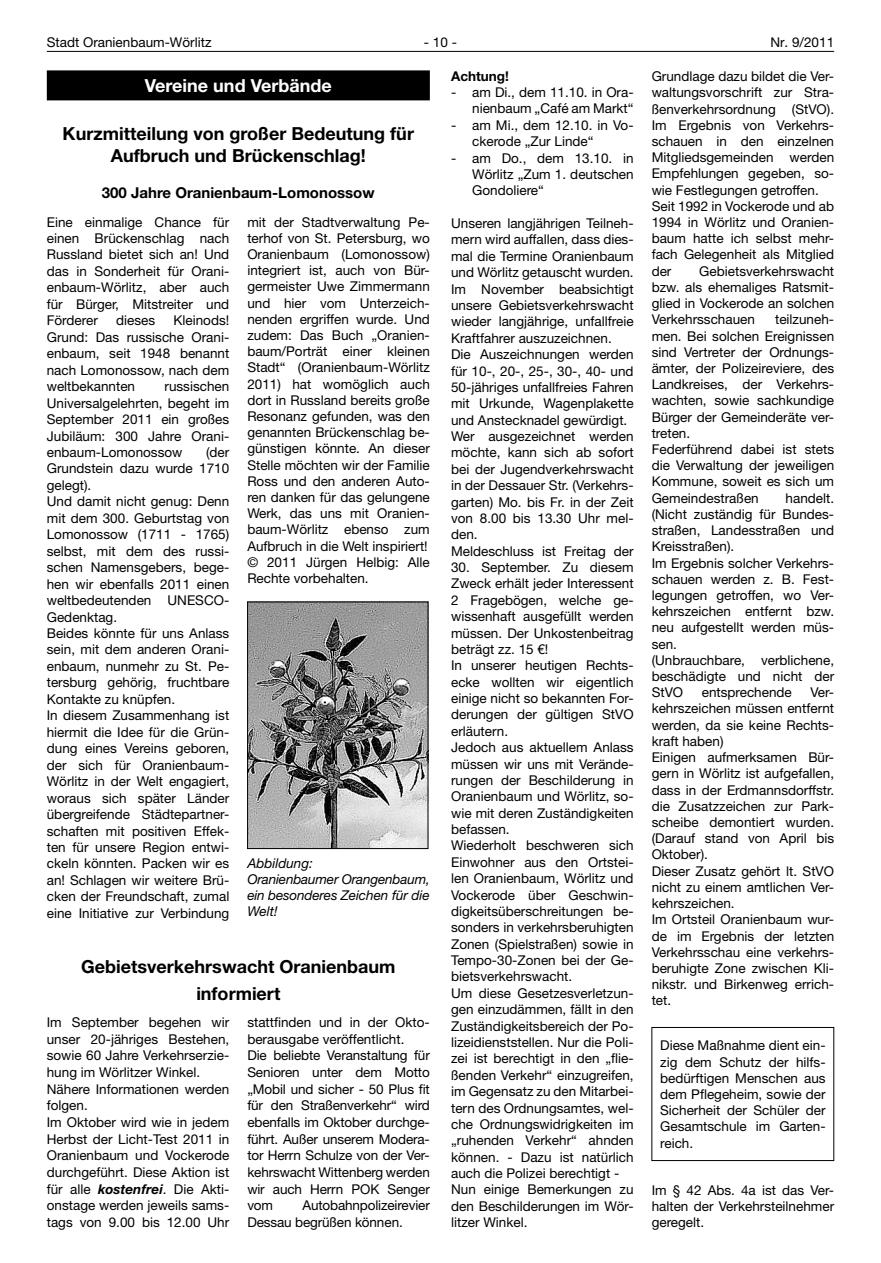
<style>
.page{position:relative;width:881px;height:1263px;background:#fff}
.page>*{position:absolute;margin:0;border:0;box-sizing:border-box;transform-origin:0 0}
.t1{font:700 18px/22.4px "Helvetica Neue LT";color:#000;text-align:center}
.t2{font:700 18px "Helvetica Neue LT";color:#fff}
.t3{font:700 15px "Helvetica Neue LT";color:#000}
.t4{font:13.5px/16.2px "Helvetica Neue LT";color:#000}
.t5{font:italic 13.5px/16.2px "Helvetica Neue LT";letter-spacing:-.01em;color:#000}
.t6{font:700 13.5px "Helvetica Neue LT";color:#000}
.s1{font-weight:700;font-style:italic}
</style>
<div class="page">
<hr style="left:47px;top:51px;width:786px;height:1px;background:#000">
<div style="left:47px;top:70px;width:382px;height:30px;background:#000"></div>
<img style="left:249px;top:604px;width:177px;height:243px">
<div style="left:247px;top:602px;width:181px;height:247px;border:1px solid #000"></div>
<div style="left:651px;top:1027px;width:182px;height:134px;border:1px solid #000"></div>
<p class="t4" style="left:47px;top:34px;width:166px">Stadt Oranienbaum-Wörlitz</p>
<p class="t4" style="left:424px;top:34px;width:35px">- 10 -</p>
<p class="t4" style="left:770px;top:34px;width:65px">Nr. 9/2011</p>
<h1 class="t2" style="left:145px;top:74px;width:188px">Vereine und Verbände</h1>
<h1 class="t1" style="left:63px;top:122px;width:353px">Kurzmitteilung von großer Bedeutung für<br>Aufbruch und Brückenschlag!</h1>
<p class="t3" style="left:102px;top:183px;width:274px">300 Jahre Oranienbaum-Lomonossow</p>
<p class="t6" style="left:451px;top:68px;width:59px">Achtung!</p>
<p class="t4" style="left:451px;top:84px;width:184px;text-align:right">- am Di., dem 11.10. in Ora&shy;nienbaum „Café am Markt“</p>
<p class="t4" style="left:472px;top:117px;width:163px;text-indent:-21px">- am Mi., dem 12.10. in Vo&shy;ckerode „Zur Linde“</p>
<p class="t4" style="left:472px;top:149px;width:163px;text-align:justify;text-indent:-21px">- am Do., dem 13.10. in Wörlitz „Zum 1. deutschen Gondoliere“</p>
<p class="t4" style="left:451px;top:215px;width:184px">Unseren langjährigen Teilneh&shy;mern wird auffallen, dass dies&shy;mal die Termine Oranienbaum und Wörlitz getauscht wurden.<br>Im November beabsichtigt unsere Gebietsverkehrswacht wieder langjährige, unfallfreie<br>Kraftfahrer auszuzeichnen.<br>Die Auszeichnungen werden für 10-, 20-, 25-, 30-, 40- und<br>50-jähriges unfallfreies Fahren mit Urkunde, Wagenplakette und Anstecknadel gewürdigt.<br>Wer ausgezeichnet werden möchte, kann sich ab sofort bei der Jugendverkehrswacht in der Dessauer Str. (Verkehrs&shy;garten) Mo. bis Fr. in der Zeit von 8.00 bis 13.30 Uhr mel&shy;den.<br>Meldeschluss ist Freitag der</p>
<p class="t4" style="left:451px;top:559px;width:184px">30. September. Zu diesem<br>Zweck erhält jeder Interessent<br>2 Fragebögen, welche ge&shy;wissenhaft ausgefüllt werden müssen. Der Unkostenbeitrag beträgt zz. 15 €!<br>In unserer heutigen Rechts&shy;ecke wollten wir eigentlich einige nicht so bekannten For&shy;derungen der gültigen StVO erläutern.<br>Jedoch aus aktuellem Anlass müssen wir uns mit Verände&shy;rungen der Beschilderung in<br>Oranienbaum und Wörlitz, so&shy;wie mit deren Zuständigkeiten befassen.<br>Wiederholt beschweren sich<br>Einwohner aus den Ortstei&shy;len Oranienbaum, Wörlitz und<br>Vockerode über Geschwin&shy;digkeitsüberschreitungen be&shy;sonders in verkehrsberuhigten<br>Zonen (Spielstraßen) sowie in<br>Tempo-30-Zonen bei der Ge&shy;bietsverkehrswacht.<br>Um diese Gesetzesverletzun&shy;gen einzudämmen, fällt in den<br>Zuständigkeitsbereich der Po&shy;lizeidienststellen. Nur die Poli&shy;zei ist berechtigt in den „flie&shy;ßenden Verkehr“ einzugreifen, im Gegensatz zu den Mitarbei&shy;tern des Ordnungsamtes, wel&shy;che Ordnungswidrigkeiten im „ruhenden Verkehr“ ahnden können. - Dazu ist natürlich auch die Polizei berechtigt -<br>Nun einige Bemerkungen zu den Beschilderungen im Wör&shy;litzer Winkel.</p>
<p class="t4" style="left:651px;top:68px;width:184px">Grundlage dazu bildet die Ver&shy;waltungsvorschrift zur Stra&shy;ßenverkehrsordnung (StVO).<br>Im Ergebnis von Verkehrs&shy;schauen in den einzelnen<br>Mitgliedsgemeinden werden<br>Empfehlungen gegeben, so&shy;wie Festlegungen getroffen.<br>Seit 1992 in Vockerode und ab<br>1994 in Wörlitz und Oranien&shy;baum hatte ich selbst mehr&shy;fach Gelegenheit als Mitglied der</p>
<p class="t4" style="left:47px;top:213px;width:184px;text-align:justify">Eine einmalige Chance für einen Brückenschlag nach Russland bietet sich an! Und das in Sonderheit für Orani&shy;enbaum-Wörlitz, aber auch für Bürger, Mitstreiter und Förderer</p>
<p class="t4" style="left:247px;top:213px;width:184px">mit der Stadtverwaltung Pe&shy;terhof von St. Petersburg, wo<br>Oranienbaum (Lomonossow) integriert ist, auch von Bür&shy;germeister Uwe Zimmermann und hier vom Unterzeich&shy;nenden ergriffen wurde. Und zudem: Das Buch „Oranien&shy;baum/Porträt einer kleinen<br>Stadt“ (Oranienbaum-Wörlitz<br>2011) hat womöglich auch dort in Russland bereits große<br>Resonanz gefunden, was den genannten Brückenschlag be&shy;günstigen könnte. An dieser<br>Stelle möchten wir der Familie<br>Ross und den anderen Auto&shy;ren danken für das gelungene<br>Werk, das uns mit Oranien&shy;baum-Wörlitz ebenso zum<br>Aufbruch in die Welt inspiriert! © 2011 Jürgen Helbig: Alle<br>Rechte vorbehalten.</p>
<p class="t4" style="left:651px;top:263px;width:184px;text-align:justify;text-indent:48px">Gebietsverkehrswacht bzw. als ehemaliges Ratsmit&shy;glied in Vockerode an solchen Verkehrsschauen</p>
<p class="t4" style="left:651px;top:311px;width:184px;text-indent:123px">teilzuneh&shy;men. Bei solchen Ereignissen sind Vertreter der Ordnungs&shy;ämter, der Polizeireviere, des<br>Landkreises, der Verkehrs&shy;wachten, sowie sachkundige<br>Bürger der Gemeinderäte ver&shy;treten.<br>Federführend dabei ist stets die Verwaltung der jeweiligen<br>Kommune, soweit es sich um<br>Gemeindestraßen</p>
<p class="t4" style="left:47px;top:312px;width:184px;text-align:justify;text-indent:127px">Kleinods!<br>Grund: Das russische Orani&shy;enbaum, seit 1948 benannt nach Lomonossow, nach dem weltbekannten</p>
<p class="t4" style="left:116px;top:312px;width:41px">dieses</p>
<p class="t4" style="left:47px;top:378px;width:184px;text-align:justify;text-indent:118px">russischen Universalgelehrten, begeht im September 2011 ein großes Jubiläum: 300 Jahre Orani&shy;enbaum-Lomonossow</p>
<p class="t4" style="left:47px;top:444px;width:184px;text-indent:159px">(der<br>Grundstein dazu wurde 1710 gelegt).<br>Und damit nicht genug: Denn mit dem 300. Geburtstag von<br>Lomonossow (1711 - 1765) selbst, mit dem des russi&shy;schen Namensgebers, bege&shy;hen wir ebenfalls 2011 einen weltbedeutenden UNESCO-<br>Gedenktag.<br>Beides könnte für uns Anlass sein, mit dem anderen Orani&shy;enbaum, nunmehr zu St. Pe&shy;tersburg gehörig, fruchtbare<br>Kontakte zu knüpfen.<br>In diesem Zusammenhang ist hiermit die Idee für die Grün&shy;dung eines Vereins geboren, der sich für Oranienbaum-<br>Wörlitz in der Welt engagiert, woraus sich später Länder übergreifende Städtepartner&shy;schaften mit positiven Effek&shy;ten für unsere Region entwi&shy;ckeln könnten. Packen wir es an! Schlagen wir weitere Brü&shy;cken der Freundschaft, zumal eine Initiative zur Verbindung</p>
<p class="t4" style="left:651px;top:490px;width:184px;text-indent:134px">handelt. (Nicht zuständig für Bundes&shy;straßen, Landesstraßen und<br>Kreisstraßen).<br>Im Ergebnis solcher Verkehrs&shy;schauen werden z. B. Fest&shy;legungen getroffen, wo Ver&shy;kehrszeichen entfernt bzw. neu aufgestellt werden müs&shy;sen.<br>(Unbrauchbare, verblichene, beschädigte und nicht der<br>StVO</p>
<p class="t4" style="left:651px;top:684px;width:184px;text-indent:159px">Ver&shy;kehrszeichen müssen entfernt werden, da sie keine Rechts&shy;kraft haben)<br>Einigen aufmerksamen Bür&shy;gern in Wörlitz ist aufgefallen, dass in der Erdmannsdorffstr. die Zusatzzeichen zur Park&shy;scheibe demontiert wurden. (Darauf stand von April bis<br>Oktober).<br>Dieser Zusatz gehört lt. StVO nicht zu einem amtlichen Ver&shy;kehrszeichen.<br>Im Ortsteil Oranienbaum wur&shy;de im Ergebnis der letzten<br>Verkehrsschau eine verkehrs&shy;beruhigte Zone zwischen Kli&shy;nikstr. und Birkenweg errich&shy;tet.</p>
<p class="t4" style="left:660px;top:1037px;width:167px;text-align:justify">Diese Maßnahme dient ein&shy;zig dem Schutz der hilfs&shy;bedürftigen Menschen aus dem Pflegeheim, sowie der Sicherheit der Schüler der Gesamtschule im Garten&shy;reich.</p>
<p class="t4" style="left:651px;top:1181px;width:184px;text-align:justify">Im § 42 Abs. 4a ist das Ver&shy;halten der Verkehrsteilnehmer geregelt.</p>
<p class="t4" style="left:701px;top:684px;width:92px">entsprechende</p>
<p class="t5" style="left:247px;top:855px;width:184px">Abbildung:<br>Oranienbaumer Orangenbaum, ein besonderes Zeichen für die<br>Welt!</p>
<h1 class="t1" style="left:81px;top:953px;width:315px;line-height:26.5px">Gebietsverkehrswacht Oranienbaum informiert</h1>
<p class="t4" style="left:47px;top:1014px;width:184px;line-height:16.6px">Im September begehen wir unser 20-jähriges Bestehen, sowie 60 Jahre Verkehrserzie&shy;hung im Wörlitzer Winkel.<br>Nähere Informationen werden folgen.<br>Im Oktober wird wie in jedem<br>Herbst der Licht-Test 2011 in<br>Oranienbaum und Vockerode durchgeführt. Diese Aktion ist für alle <span class="s1">kostenfrei</span>. Die Akti&shy;onstage werden jeweils sams&shy;tags von 9.00 bis 12.00 Uhr</p>
<p class="t4" style="left:247px;top:1014px;width:184px;line-height:16.6px">stattfinden und in der Okto&shy;berausgabe veröffentlicht.<br>Die beliebte Veranstaltung für<br>Senioren unter dem Motto „Mobil und sicher - 50 Plus fit für den Straßenverkehr“ wird ebenfalls im Oktober durchge&shy;führt. Außer unserem Modera&shy;tor Herrn Schulze von der Ver&shy;kehrswacht Wittenberg werden wir auch Herrn POK Senger vom</p>
<p class="t4" style="left:247px;top:1197px;width:184px;line-height:16.6px;text-indent:55px">Autobahnpolizeirevier<br>Dessau begrüßen können.</p>
</div>
